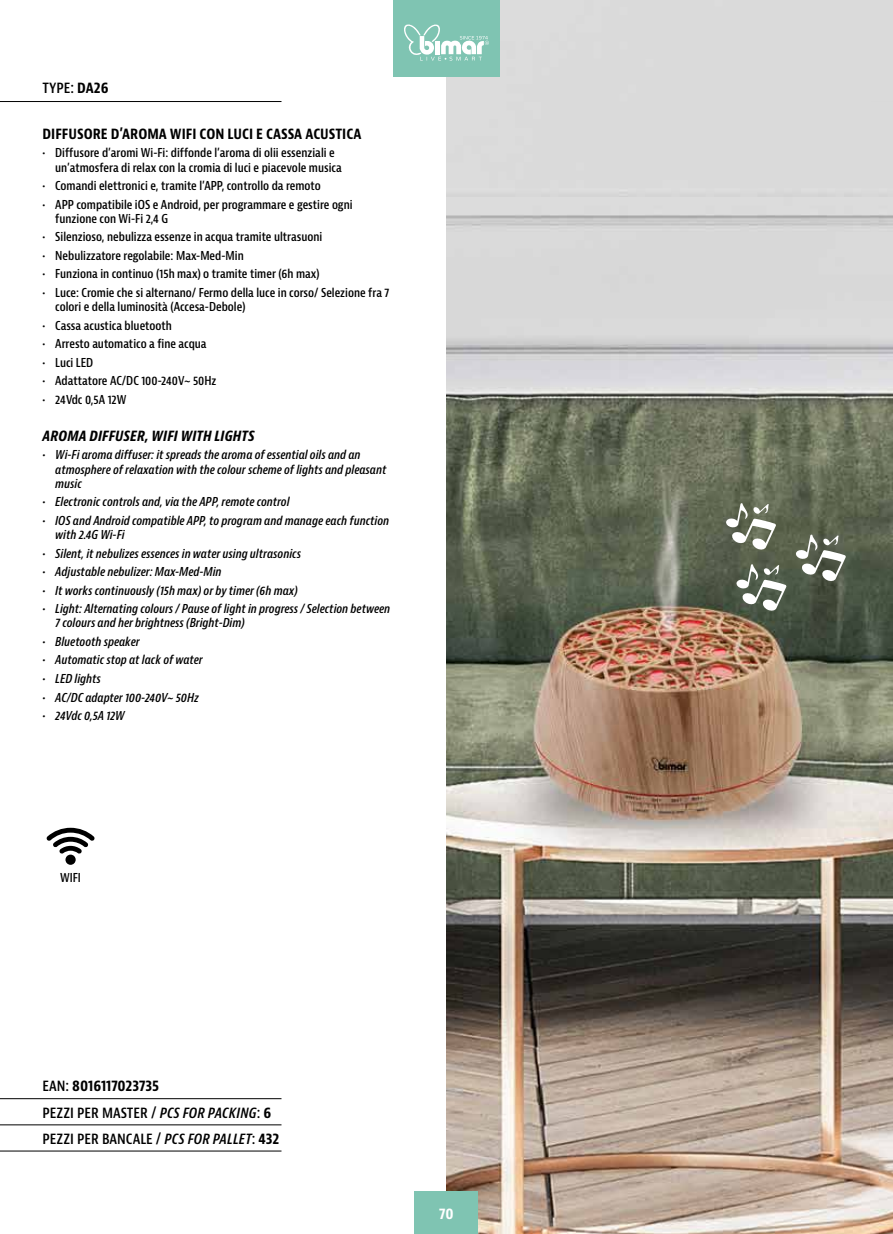
<style>
.page{position:relative;width:893px;height:1234px;background:#fff}
.page>*{position:absolute;margin:0;border:0;box-sizing:border-box;transform-origin:0 0}
.t1{font:600 condensed 15px/26.7px "Bernina Sans";color:#000}
.t2{font:700 condensed 15px "Bernina Sans";color:#000}
.t3{font:italic 700 condensed 15px "Bernina Sans";letter-spacing:.01em;color:#000}
.t4{font:700 condensed 15px "Bernina Sans";color:#fff}
.t5{font:600 condensed 12px/14.2px "Bernina Sans";color:#000}
.t6{font:italic 600 condensed 12px/14.2px "Bernina Sans";color:#000}
.s1{font-weight:700}
.s2{font-style:italic}
</style>
<div class="page">
<hr style="left:0;top:101px;width:281px;height:1px;background:#000">
<hr style="left:0;top:1124px;width:281px;height:1px;background:#000">
<hr style="left:0;top:1098px;width:281px;height:1px;background:#000">
<hr style="left:0;top:1150px;width:281px;height:1px;background:#000">
<img style="left:446px;top:0;width:447px;height:1233px">
<svg style="left:46px;top:827px;width:49px;height:26px"></svg>
<div style="left:65px;top:854px;width:11px;height:10px;background:#000;border-radius:50%"></div>
<svg style="left:736px;top:564px;width:51px;height:47px"></svg>
<svg style="left:795px;top:534px;width:51px;height:47px"></svg>
<svg style="left:726px;top:503px;width:50px;height:47px"></svg>
<div style="left:393px;top:0;width:107px;height:76px;background:#7fc4b2"></div>
<div style="left:415px;top:1191px;width:63px;height:42px;background:#7fc4b2"></div>
<svg style="left:404px;top:24px;width:85px;height:37px"></svg>
<p class="t1" style="left:43px;top:75px;width:68px">TYPE: <span class="s1">DA26</span></p>
<p class="t2" style="left:43px;top:124px;width:320px">DIFFUSORE D’AROMA WIFI CON LUCI E CASSA ACUSTICA</p>
<p class="t5" style="left:55px;top:146px;width:288px;text-indent:-13px">• Diffusore d’aromi Wi-Fi: diffonde l’aroma di olii essenziali e un’atmosfera di relax con la cromia di luci e piacevole musica</p>
<p class="t5" style="left:43px;top:179px;width:280px">• Comandi elettronici e, tramite l’APP, controllo da remoto</p>
<p class="t5" style="left:55px;top:197px;width:299px;text-indent:-13px">• APP compatibile iOS e Android, per programmare e gestire ogni funzione con Wi-Fi 2,4 G</p>
<p class="t5" style="left:43px;top:230px;width:281px">• Silenzioso, nebulizza essenze in acqua tramite ultrasuoni</p>
<p class="t5" style="left:43px;top:249px;width:203px">• Nebulizzatore regolabile: Max-Med-Min</p>
<p class="t5" style="left:43px;top:267px;width:279px">• Funziona in continuo (15h max) o tramite timer (6h max)</p>
<p class="t5" style="left:55px;top:286px;width:336px;text-indent:-13px">• Luce: Cromie che si alternano/ Fermo della luce in corso/ Selezione fra 7 colori e della luminosità (Accesa-Debole)</p>
<p class="t5" style="left:43px;top:318px;width:131px">• Cassa acustica bluetooth</p>
<p class="t5" style="left:43px;top:337px;width:166px">• Arresto automatico a fine acqua</p>
<p class="t5" style="left:43px;top:355px;width:52px">• Luci LED</p>
<p class="t5" style="left:43px;top:374px;width:175px">• Adattatore AC/DC 100-240V~ 50Hz</p>
<p class="t5" style="left:43px;top:392px;width:85px">• 24Vdc 0,5A 12W</p>
<p class="t3" style="left:43px;top:426px;width:214px">AROMA DIFFUSER, WIFI WITH LIGHTS</p>
<p class="t6" style="left:55px;top:448px;width:333px;text-indent:-13px">• Wi-Fi aroma diffuser: it spreads the aroma of essential oils and an atmosphere of relaxation with the colour scheme of lights and pleasant music</p>
<p class="t6" style="left:43px;top:495px;width:249px">• Electronic controls and, via the APP, remote control</p>
<p class="t6" style="left:55px;top:514px;width:335px;text-indent:-13px">• IOS and Android compatible APP, to program and manage each function with 2.4G Wi-Fi</p>
<p class="t6" style="left:43px;top:546px;width:260px">• Silent, it nebulizes essences in water using ultrasonics</p>
<p class="t6" style="left:43px;top:565px;width:181px">• Adjustable nebulizer: Max-Med-Min</p>
<p class="t6" style="left:43px;top:583px;width:257px">• It works continuously (15h max) or by timer (6h max)</p>
<p class="t6" style="left:55px;top:602px;width:336px;text-indent:-13px">• Light: Alternating colours / Pause of light in progress / Selection between<br>7 colours and her brightness (Bright-Dim)</p>
<p class="t6" style="left:43px;top:635px;width:99px">• Bluetooth speaker</p>
<p class="t6" style="left:43px;top:653px;width:162px">• Automatic stop at lack of water</p>
<p class="t6" style="left:43px;top:672px;width:60px">• LED lights</p>
<p class="t6" style="left:43px;top:690px;width:158px">• AC/DC adapter 100-240V~ 50Hz</p>
<p class="t6" style="left:43px;top:709px;width:83px">• 24Vdc 0,5A 12W</p>
<p class="t5" style="left:60px;top:870px;width:22px">WIFI</p>
<p class="t1" style="left:43px;top:1072px;width:238px">EAN: <span class="s1">8016117023735<br></span>PEZZI PER MASTER / <span class="s2">PCS FOR PACKING</span>: <span class="s1">6<br></span>PEZZI PER BANCALE / <span class="s2">PCS FOR PALLET</span>: <span class="s1">432</span></p>
<p class="t4" style="left:439px;top:1203px;width:16px">70</p>
</div>
